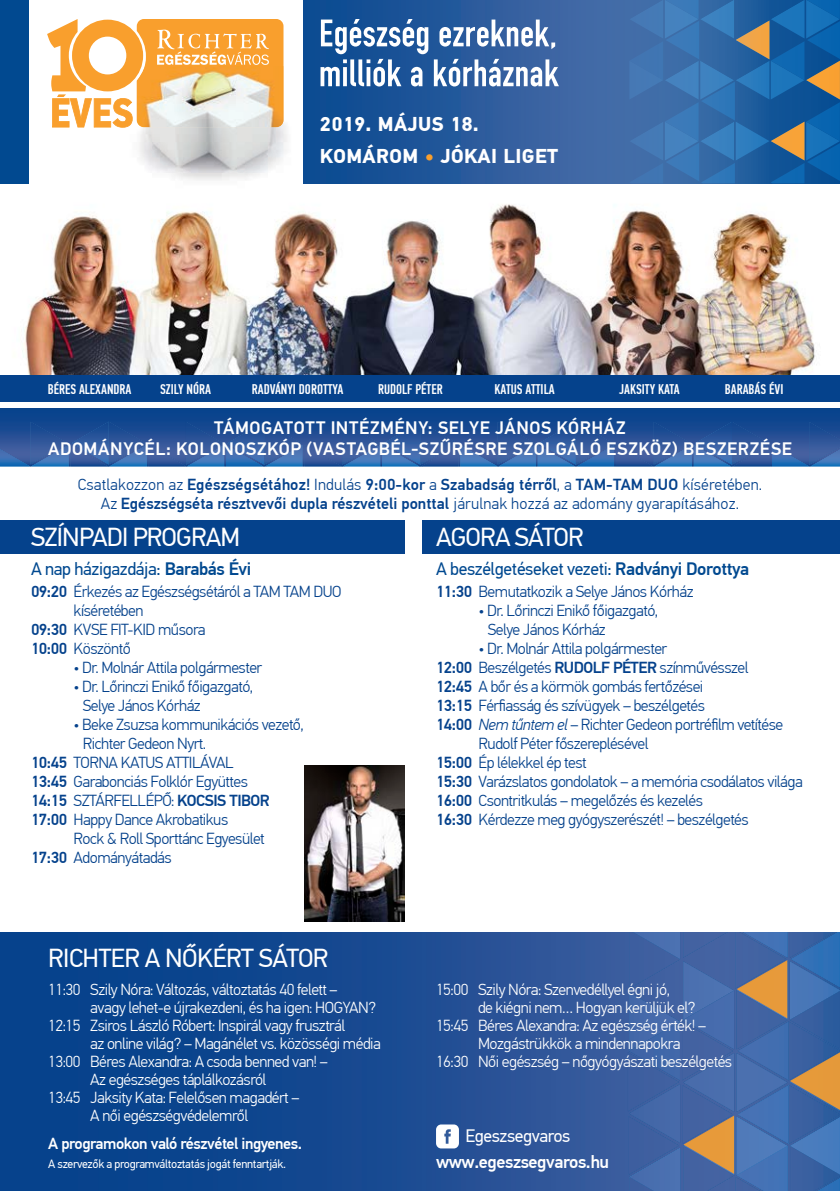
<style>
.page{position:relative;width:840px;height:1191px;background:#fff}
.page>*{position:absolute;margin:0;border:0;box-sizing:border-box;transform-origin:0 0}
.t1{font:26px "PF Din Text Pro";letter-spacing:-.03em;color:#fff}
.t2{font:700 20px "PF Din Text Pro";letter-spacing:.02em;color:#fff}
.t3{font:500 18px "PF Din Text Pro";letter-spacing:.025em;color:#fff}
.t4{font:18px "PF Din Text Pro";letter-spacing:-.02em;color:#014990}
.t5{font:500 18px "PF Din Text Pro";letter-spacing:-.025em;color:#fff}
.t6{font:18px "PF Din Text Pro";letter-spacing:-.025em;color:#fff}
.t7{font:300 16px "PF Din Text Pro";letter-spacing:-.03em;color:#05428c}
.t8{font:300 16px "PF Din Text Pro";letter-spacing:-.03em;color:#fff}
.t9{font:500 16px "PF Din Text Pro";color:#05428c}
.t10{font:500 16px "PF Din Text Pro";letter-spacing:-.03em;color:#fff}
.t11{font:500 16px "PF Din Text Pro";letter-spacing:-.03em;color:#05428c}
.t12{font:500 14px "PF Din Text Comp Pro";color:#fff}
.t13{font:12px "PF Din Text Pro";letter-spacing:-.025em;color:#fff}
.s1{color:#f99f2d}
.s2{font-weight:300}
.s3{font-weight:500}
.s4{font-style:italic}
</style>
<div class="page">
<img style="left:0;top:183px;width:839px;height:238px">
<svg style="left:0;top:421px;width:839px;height:46px;background:#2e5a9e"></svg>
<div style="left:0;top:373px;width:839px;height:35px;background:#fff"></div>
<div style="left:0;top:375px;width:839px;height:27px;background:#05428c"></div>
<img style="left:0;top:932px;width:627px;height:259px">
<svg style="left:627px;top:932px;width:212px;height:259px;background:#4e6b9f"></svg>
<div style="left:0;top:0;width:839px;height:183px;background:#014990"></div>
<svg style="left:302px;top:0;width:537px;height:183px;background:#2f64a1"></svg>
<svg style="left:320px;top:19px;width:238px;height:67px;background:#6a8dba"></svg>
<div style="left:422px;top:520px;width:417px;height:33px;background:#05428c"></div>
<div style="left:0;top:520px;width:404px;height:33px;background:#05428c"></div>
<div style="left:436px;top:1124px;width:22px;height:24px;background:#fff;border-radius:5px"></div>
<svg style="left:444px;top:1129px;width:6px;height:14px"></svg>
<img style="left:304px;top:765px;width:100px;height:156px">
<div style="left:29px;top:0;width:273px;height:190px;background:#fff"></div>
<img style="left:130px;top:66px;width:163px;height:130px">
<svg style="left:47px;top:19px;width:236px;height:109px"></svg>
<p class="t2" style="left:320px;top:112px;width:160px">2019. MÁJUS 18.</p>
<p class="t2" style="left:320px;top:144px;width:240px">KOMÁROM <span class="s1">•</span> JÓKAI LIGET</p>
<p class="t12" style="left:48px;top:381px;width:85px">BÉRES ALEXANDRA</p>
<p class="t12" style="left:160px;top:381px;width:52px">SZILY NÓRA</p>
<p class="t12" style="left:251px;top:381px;width:93px">RADVÁNYI DOROTTYA</p>
<p class="t12" style="left:378px;top:381px;width:66px">RUDOLF PÉTER</p>
<p class="t12" style="left:494px;top:381px;width:61px">KATUS ATTILA</p>
<p class="t12" style="left:618px;top:381px;width:62px">JAKSITY KATA</p>
<p class="t12" style="left:724px;top:381px;width:60px">BARABÁS ÉVI</p>
<p class="t3" style="left:214px;top:417px;width:413px">TÁMOGATOTT INTÉZMÉNY: SELYE JÁNOS KÓRHÁZ</p>
<p class="t3" style="left:48px;top:438px;width:745px">ADOMÁNYCÉL: KOLONOSZKÓP (VASTAGBÉL-SZŰRÉSRE SZOLGÁLÓ ESZKÖZ) BESZERZÉSE</p>
<p class="t9" style="left:78px;top:475px;width:685px"><span class="s2">Csatlakozzon az</span> Egészségsétához! <span class="s2">Indulás</span> 9:00-kor <span class="s2">a</span> Szabadság térről<span class="s2">, a</span> TAM-TAM DUO <span class="s2">kíséretében.</span></p>
<p class="t9" style="left:101px;top:494px;width:639px"><span class="s2">Az</span> Egészségséta résztvevői dupla részvételi ponttal <span class="s2">járulnak hozzá az adomány gyarapításához.</span></p>
<p class="t1" style="left:31px;top:522px;width:210px">SZÍNPADI PROGRAM</p>
<p class="t4" style="left:31px;top:558px;width:222px">A nap házigazdája: <span class="s3">Barabás Évi</span></p>
<p class="t7" style="left:31px;top:582px;width:312px"><span class="s3">09:20</span> Érkezés az Egészségsétáról a TAM TAM DUO</p>
<p class="t7" style="left:74px;top:601px;width:71px">kíséretében</p>
<p class="t7" style="left:31px;top:620px;width:176px"><span class="s3">09:30</span> KVSE FIT-KID műsora</p>
<p class="t7" style="left:31px;top:639px;width:101px"><span class="s3">10:00</span> Köszöntő</p>
<p class="t7" style="left:74px;top:658px;width:190px">• Dr. Molnár Attila polgármester</p>
<p class="t7" style="left:74px;top:677px;width:181px">• Dr. Lőrinczi Enikő főigazgató,</p>
<p class="t7" style="left:83px;top:696px;width:119px">Selye János Kórház</p>
<p class="t7" style="left:74px;top:715px;width:232px">• Beke Zsuzsa kommunikációs vezető,</p>
<p class="t7" style="left:83px;top:734px;width:125px">Richter Gedeon Nyrt.</p>
<p class="t7" style="left:31px;top:753px;width:204px"><span class="s3">10:45</span> TORNA KATUS ATTILÁVAL</p>
<p class="t7" style="left:31px;top:772px;width:218px"><span class="s3">13:45</span> Garabonciás Folklór Együttes</p>
<p class="t11" style="left:31px;top:791px;width:240px">14:15 <span class="s2">SZTÁRFELLÉPŐ:</span> KOCSIS TIBOR</p>
<p class="t7" style="left:31px;top:810px;width:199px"><span class="s3">17:00</span> Happy Dance Akrobatikus</p>
<p class="t7" style="left:74px;top:829px;width:192px">Rock &amp; Roll Sporttánc Egyesület</p>
<p class="t7" style="left:31px;top:848px;width:142px"><span class="s3">17:30</span> Adományátadás</p>
<p class="t1" style="left:48px;top:943px;width:281px">RICHTER A NŐKÉRT SÁTOR</p>
<p class="t8" style="left:48px;top:980px;width:291px">11:30 Szily Nóra: Változás, változtatás 40 felett –</p>
<p class="t8" style="left:90px;top:998px;width:287px">avagy lehet-e újrakezdeni, és ha igen: HOGYAN?</p>
<p class="t8" style="left:48px;top:1016px;width:298px">12:15 Zsiros László Róbert: Inspirál vagy frusztrál</p>
<p class="t8" style="left:90px;top:1034px;width:292px">az online világ? – Magánélet vs. közösségi média</p>
<p class="t8" style="left:48px;top:1052px;width:281px">13:00 Béres Alexandra: A csoda benned van! –</p>
<p class="t8" style="left:90px;top:1070px;width:177px">Az egészséges táplálkozásról</p>
<p class="t8" style="left:48px;top:1088px;width:252px">13:45 Jaksity Kata: Felelősen magadért –</p>
<p class="t8" style="left:90px;top:1106px;width:159px">A női egészségvédelemről</p>
<p class="t10" style="left:48px;top:1133px;width:255px">A programokon való részvétel ingyenes.</p>
<p class="t13" style="left:48px;top:1156px;width:239px">A szervezők a programváltoztatás jogát fenntartják.</p>
<p class="t1" style="left:436px;top:522px;width:149px">AGORA SÁTOR</p>
<p class="t4" style="left:436px;top:558px;width:314px">A beszélgetéseket vezeti: <span class="s3">Radványi Dorottya</span></p>
<p class="t7" style="left:436px;top:582px;width:259px"><span class="s3">11:30</span> Bemutatkozik a Selye János Kórház</p>
<p class="t7" style="left:478px;top:601px;width:181px">• Dr. Lőrinczi Enikő főigazgató,</p>
<p class="t7" style="left:487px;top:620px;width:119px">Selye János Kórház</p>
<p class="t7" style="left:478px;top:639px;width:190px">• Dr. Molnár Attila polgármester</p>
<p class="t7" style="left:436px;top:658px;width:314px"><span class="s3">12:00</span> Beszélgetés <span class="s3">RUDOLF PÉTER</span> színművésszel</p>
<p class="t7" style="left:436px;top:677px;width:269px"><span class="s3">12:45</span> A bőr és a körmök gombás fertőzései</p>
<p class="t7" style="left:436px;top:696px;width:270px"><span class="s3">13:15</span> Férfiasság és szívügyek – beszélgetés</p>
<p class="t7" style="left:436px;top:715px;width:348px"><span class="s3">14:00</span> <span class="s4">Nem tűntem el</span> – Richter Gedeon portréfilm vetítése</p>
<p class="t7" style="left:478px;top:734px;width:171px">Rudolf Péter főszereplésével</p>
<p class="t7" style="left:436px;top:753px;width:152px"><span class="s3">15:00</span> Ép lélekkel ép test</p>
<p class="t7" style="left:436px;top:772px;width:368px"><span class="s3">15:30</span> Varázslatos gondolatok – a memória csodálatos világa</p>
<p class="t7" style="left:436px;top:791px;width:268px"><span class="s3">16:00</span> Csontritkulás – megelőzés és kezelés</p>
<p class="t7" style="left:436px;top:810px;width:314px"><span class="s3">16:30</span> Kérdezze meg gyógyszerészét! – beszélgetés</p>
<p class="t8" style="left:436px;top:980px;width:235px">15:00 Szily Nóra: Szenvedéllyel égni jó,</p>
<p class="t8" style="left:478px;top:998px;width:218px">de kiégni nem… Hogyan kerüljük el?</p>
<p class="t8" style="left:436px;top:1016px;width:271px">15:45 Béres Alexandra: Az egészség érték! –</p>
<p class="t8" style="left:478px;top:1034px;width:204px">Mozgástrükkök a mindennapokra</p>
<p class="t8" style="left:436px;top:1052px;width:297px">16:30 Női egészség – nőgyógyászati beszélgetés</p>
<p class="t6" style="left:465px;top:1125px;width:106px">Egeszsegvaros</p>
<p class="t5" style="left:436px;top:1150px;width:174px">www.egeszsegvaros.hu</p>
</div>
